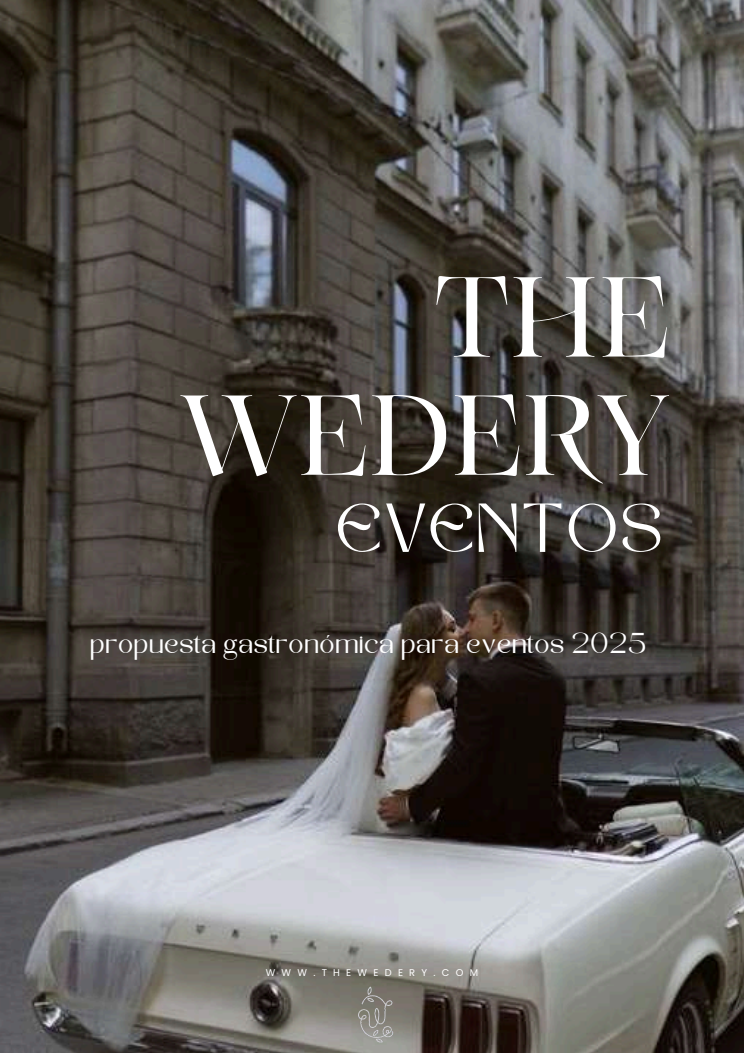
<style>
.page{position:relative;width:744px;height:1053px;background:#fff}
.page>*{position:absolute;margin:0;border:0;box-sizing:border-box;transform-origin:0 0}
.t1{font:113.12px/118.2px "Arsenica";color:#fff;text-align:right}
.t2{font:64.52px "KENAO";color:#fff}
.t3{font:27.32px "KENAO";color:#fff}
.t4{font:9.8px "Poppins";letter-spacing:.64em;color:#fff}
</style>
<div class="page">
<img style="left:0;top:0;width:744px;height:1052px">
<img style="left:345px;top:984px;width:58px;height:61px">
<h1 class="t1" style="left:180px;top:268px;width:491px">THE<br>WEDERY</h1>
<h2 class="t2" style="left:338px;top:503px;width:331px">EVENTOS</h2>
<p class="t3" style="left:91px;top:632px;width:559px">propuesta gastronómica para eventos 2025</p>
<p class="t4" style="left:266px;top:965px;width:214px">WWW.THEWEDERY.COM</p>
</div>
